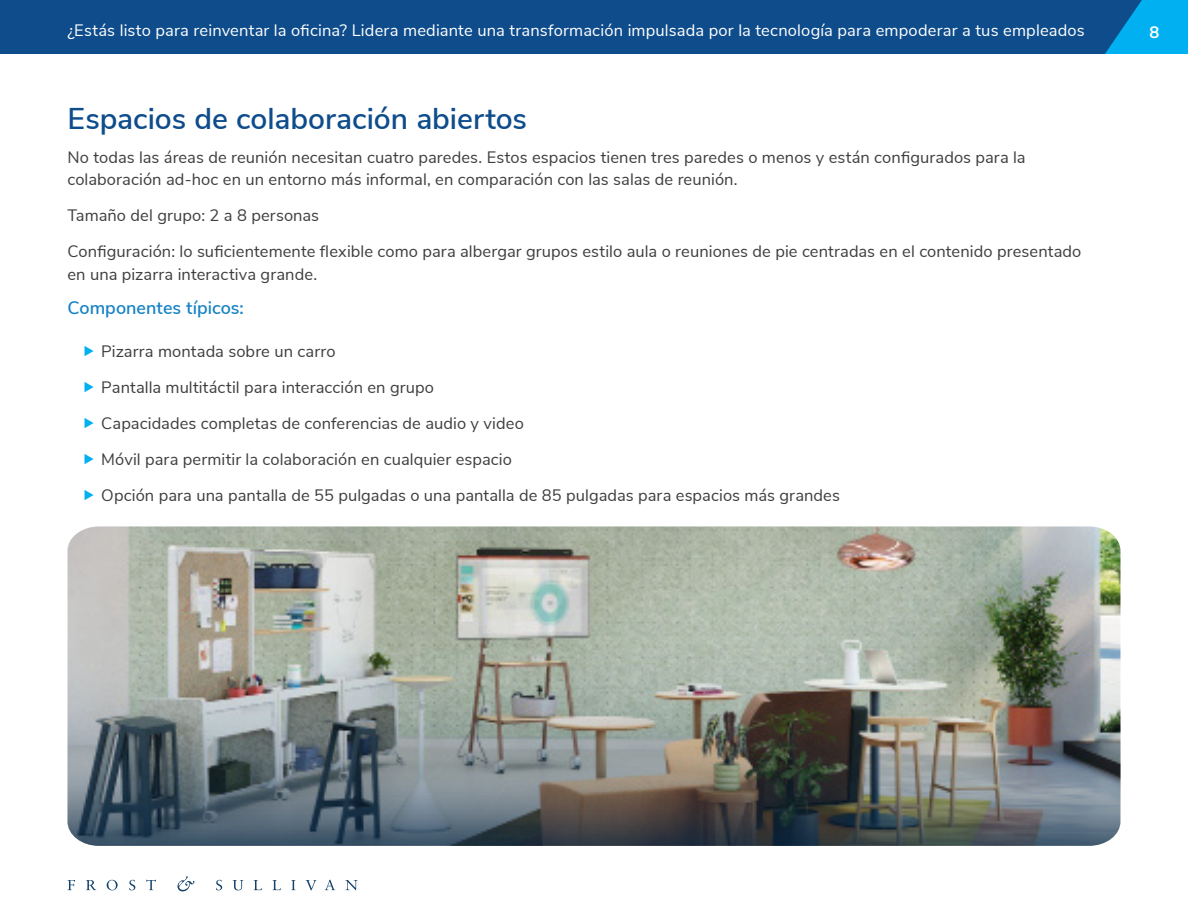
<style>
.page{position:relative;width:1188px;height:918px;background:#fff}
.page>*{position:absolute;margin:0;border:0;box-sizing:border-box;transform-origin:0 0}
.BR__1st_Lvl_Header{font:600 30px "Nunito Sans";color:#0e4c8b}
.BR__Figure_Title{font:600 18px "Nunito Sans";color:#1582c5}
.BR__Body_Text{font:16.5px/22.5px "Nunito Sans";letter-spacing:.005em;color:#3e3e3f}
.BR__Bullet_List_CTA{font:16.5px "Nunito Sans";letter-spacing:.005em;color:#3e3e3f}
.t1{font:16.5px "Nunito Sans";letter-spacing:.01em;color:#fff}
.t2{font:700 16.5px "Nunito Sans";color:#fff}
</style>
<div class="page">
<div style="left:0;top:0;width:1105px;height:54px;background:#0e4c8b"></div>
<svg style="left:1105px;top:0;width:83px;height:54px;background:#0399d9"></svg>
<svg style="left:68px;top:880px;width:7px;height:10px"></svg>
<svg style="left:86px;top:880px;width:10px;height:10px"></svg>
<svg style="left:107px;top:880px;width:11px;height:10px"></svg>
<svg style="left:129px;top:880px;width:6px;height:10px"></svg>
<svg style="left:146px;top:880px;width:10px;height:10px"></svg>
<svg style="left:216px;top:880px;width:6px;height:10px"></svg>
<svg style="left:233px;top:880px;width:10px;height:10px"></svg>
<svg style="left:254px;top:880px;width:8px;height:10px"></svg>
<svg style="left:273px;top:880px;width:8px;height:10px"></svg>
<svg style="left:291px;top:880px;width:5px;height:10px"></svg>
<svg style="left:306px;top:880px;width:10px;height:10px"></svg>
<svg style="left:325px;top:880px;width:10px;height:10px"></svg>
<svg style="left:345px;top:880px;width:13px;height:10px"></svg>
<svg style="left:177px;top:876px;width:17px;height:15px"></svg>
<img style="left:67px;top:526px;width:1053px;height:320px">
<p class="t1" style="left:68px;top:18px;width:1019px">¿Estás listo para reinventar la oficina? Lidera mediante una transformación impulsada por la tecnología para empoderar a tus empleados</p>
<p class="t2" style="left:1150px;top:20px;width:11px">8</p>
<h1 class="BR__1st_Lvl_Header" style="left:68px;top:97px;width:461px">Espacios de colaboración abiertos</h1>
<p class="BR__Body_Text" style="left:68px;top:145px;width:960px">No todas las áreas de reunión necesitan cuatro paredes. Estos espacios tienen tres paredes o menos y están configurados para la colaboración ad-hoc en un entorno más informal, en comparación con las salas de reunión.</p>
<p class="BR__Body_Text" style="left:68px;top:203px;width:253px">Tamaño del grupo: 2 a 8 personas</p>
<p class="BR__Body_Text" style="left:68px;top:239px;width:1015px">Configuración: lo suficientemente flexible como para albergar grupos estilo aula o reuniones de pie centradas en el contenido presentado en una pizarra interactiva grande.</p>
<p class="BR__Figure_Title" style="left:68px;top:295px;width:178px">Componentes típicos:</p>
<p class="BR__Bullet_List_CTA" style="left:101px;top:339px;width:236px">Pizarra montada sobre un carro</p>
<p class="BR__Bullet_List_CTA" style="left:101px;top:375px;width:334px">Pantalla multitáctil para interacción en grupo</p>
<p class="BR__Bullet_List_CTA" style="left:101px;top:411px;width:424px">Capacidades completas de conferencias de audio y video</p>
<p class="BR__Bullet_List_CTA" style="left:101px;top:447px;width:412px">Móvil para permitir la colaboración en cualquier espacio</p>
<p class="BR__Bullet_List_CTA" style="left:101px;top:483px;width:740px">Opción para una pantalla de 55 pulgadas o una pantalla de 85 pulgadas para espacios más grandes</p>
</div>
